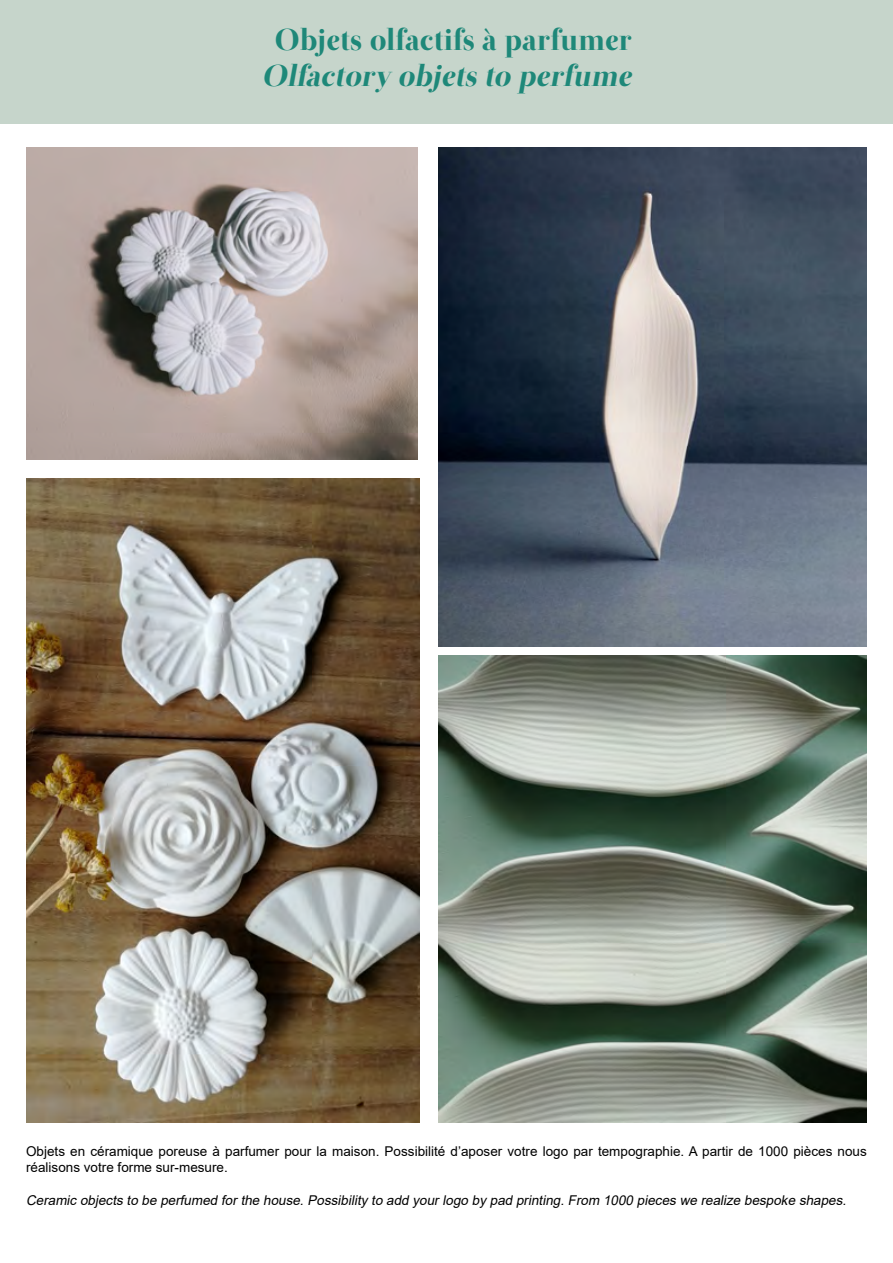
<style>
.page{position:relative;width:893px;height:1263px;background:#fff}
.page>*{position:absolute;margin:0;border:0;box-sizing:border-box;transform-origin:0 0}
.t1{font:30px "Otama ep";color:#1e8879}
.t2{font:italic 30px "Otama ep";color:#1e8879}
.t3{font:13.5px/16.2px "Arial";color:#000}
.t4{font:italic 13.5px "Arial";color:#000}
</style>
<div class="page">
<div style="left:0;top:0;width:893px;height:124px;background:#c6d5cb"></div>
<img style="left:438px;top:147px;width:429px;height:500px">
<img style="left:26px;top:147px;width:391px;height:312px">
<img style="left:26px;top:478px;width:393px;height:645px">
<img style="left:438px;top:655px;width:429px;height:468px">
<h1 class="t1" style="left:275px;top:21px;width:359px">Objets olfactifs à parfumer</h1>
<h1 class="t2" style="left:262px;top:57px;width:377px">Olfactory objets to perfume</h1>
<p class="t3" style="left:26px;top:1143px;width:842px">Objets en céramique poreuse à parfumer pour la maison. Possibilité d’aposer votre logo par tempographie. A partir de 1000 pièces nous réalisons votre forme sur-mesure.</p>
<p class="t4" style="left:26px;top:1190px;width:825px">Ceramic objects to be perfumed forthe house.Possibility to add yourlogo by pad printing.From 1000 pieces we realize bespoke shapes.</p>
</div>
